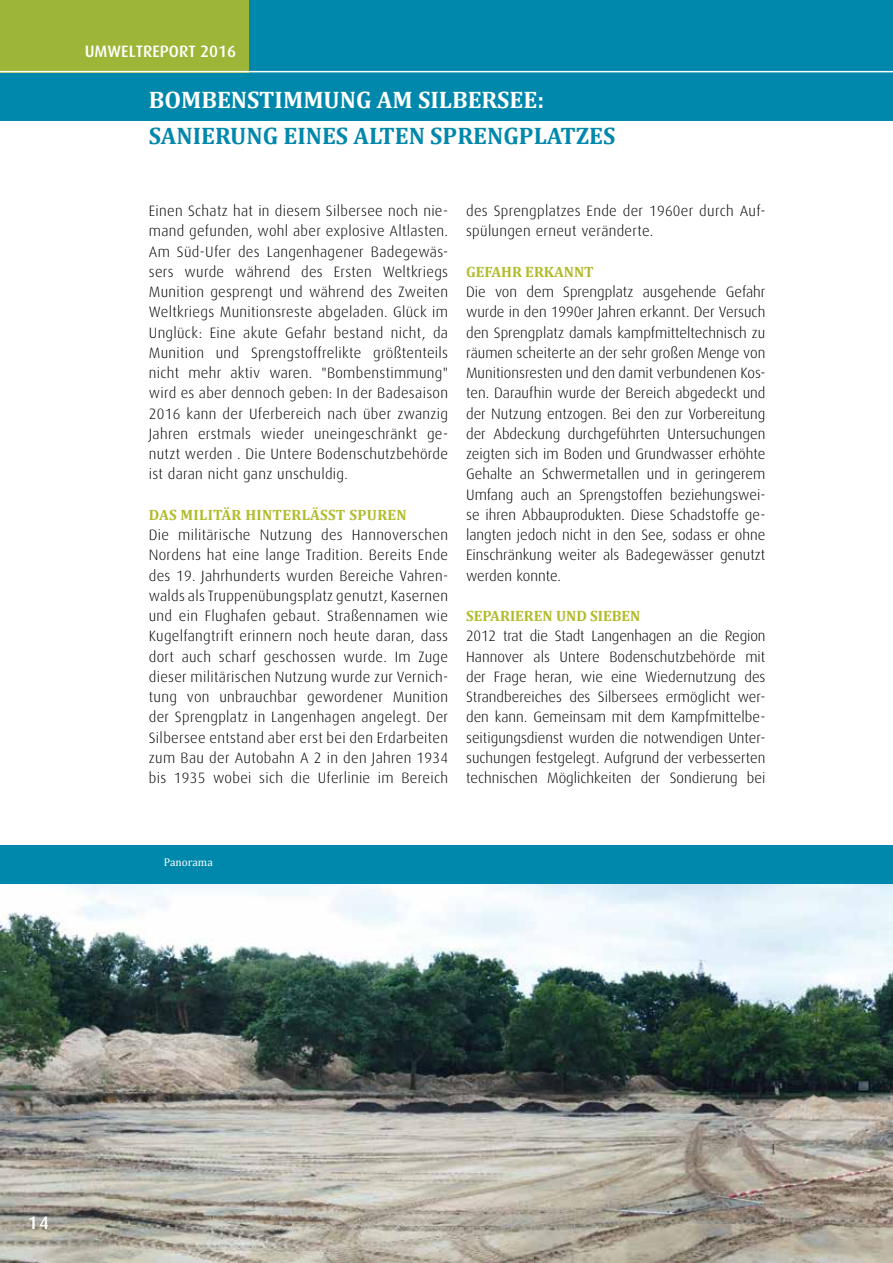
<style>
.page{position:relative;width:893px;height:1263px;background:#fff}
.page>*{position:absolute;margin:0;border:0;box-sizing:border-box;transform-origin:0 0}
.t1{font:700 24px "Cambria";color:#0088ac}
.t2{font:700 24px "Cambria";color:#fff}
.t3{font:500 18px "Dax";color:#fff}
.t4{font:500 16.5px "Dax";color:#fff}
.t5{font:300 15px/20.2px "Dax";letter-spacing:.02em;color:#000;text-align:justify}
.t6{font:700 15px "Cambria";color:#b1bc2b}
.t7{font:700 15px "Cambria";letter-spacing:.02em;color:#b1bc2b}
.t8{font:11.25px "Cambria";color:#fff}
</style>
<div class="page">
<div style="left:0;top:0;width:893px;height:121px;background:#0088ac"></div>
<div style="left:0;top:0;width:248px;height:72px;background:#9eb638"></div>
<img style="left:0;top:883px;width:893px;height:380px">
<div style="left:0;top:845px;width:893px;height:38px;background:#0088ac"></div>
<hr style="left:0;top:71px;width:893px;height:1px;background:#fff">
<p class="t4" style="left:85px;top:42px;width:153px">UMWELTREPORT 2016</p>
<h1 class="t2" style="left:149px;top:85px;width:397px">BOMBENSTIMMUNG AM SILBERSEE:</h1>
<h1 class="t1" style="left:149px;top:121px;width:468px">SANIERUNG EINES ALTEN SPRENGPLATZES</h1>
<p class="t5" style="left:149px;top:201px;width:301px">Einen Schatz hat in diesem Silbersee noch nie&shy;mand gefunden, wohl aber explosive Altlasten.<br>Am Süd-Ufer des Langenhagener Badegewäs&shy;sers wurde während des Ersten Weltkriegs Munition gesprengt und während des Zweiten Weltkriegs Munitionsreste abgeladen. Glück im Unglück: Eine akute Gefahr bestand nicht, da Munition und Sprengstoffrelikte größtenteils nicht mehr aktiv waren. "Bombenstimmung" wird es aber dennoch geben: In der Badesaison 2016 kann der Uferbereich nach über zwanzig Jahren erstmals wieder uneingeschränkt ge&shy;nutzt werden . Die Untere Bodenschutzbehörde ist daran nicht ganz unschuldig.</p>
<p class="t7" style="left:149px;top:506px;width:259px">DAS MILITÄR HINTERLÄSST SPUREN</p>
<p class="t5" style="left:149px;top:525px;width:301px">Die militärische Nutzung des Hannoverschen Nordens hat eine lange Tradition. Bereits Ende des 19. Jahrhunderts wurden Bereiche Vahren&shy;walds als Truppenübungsplatz genutzt, Kasernen und ein Flughafen gebaut. Straßennamen wie Kugelfangtrift erinnern noch heute daran, dass dort auch scharf geschossen wurde. Im Zuge dieser militärischen Nutzung wurde zur Vernich&shy;tung von unbrauchbar gewordener Munition der Sprengplatz in Langenhagen angelegt. Der Silbersee entstand aber erst bei den Erdarbeiten zum Bau der Autobahn A 2 in den Jahren 1934 bis 1935 wobei sich die Uferlinie im Bereich</p>
<p class="t5" style="left:466px;top:201px;width:301px">des Sprengplatzes Ende der 1960er durch Auf&shy;spülungen erneut veränderte.</p>
<p class="t6" style="left:466px;top:263px;width:129px">GEFAHR ERKANNT</p>
<p class="t5" style="left:466px;top:282px;width:301px">Die von dem Sprengplatz ausgehende Gefahr wurde in den 1990er Jahren erkannt. Der Versuch den Sprengplatz damals kampfmitteltechnisch zu räumen scheiterte an der sehr großen Menge von Munitionsresten und den damit verbundenen Kos&shy;ten. Daraufhin wurde der Bereich abgedeckt und der Nutzung entzogen. Bei den zur Vorbereitung der Abdeckung durchgeführten Untersuchungen zeigten sich im Boden und Grundwasser erhöhte Gehalte an Schwermetallen und in geringerem Umfang auch an Sprengstoffen beziehungswei&shy;se ihren Abbauprodukten. Diese Schadstoffe ge&shy;langten jedoch nicht in den See, sodass er ohne Einschränkung weiter als Badegewässer genutzt werden konnte.</p>
<p class="t6" style="left:466px;top:607px;width:176px">SEPARIEREN UND SIEBEN</p>
<p class="t5" style="left:466px;top:626px;width:301px">2012 trat die Stadt Langenhagen an die Region Hannover als Untere Bodenschutzbehörde mit der Frage heran, wie eine Wiedernutzung des Strandbereiches des Silbersees ermöglicht wer&shy;den kann. Gemeinsam mit dem Kampfmittelbe&shy;seitigungsdienst wurden die notwendigen Unter&shy;suchungen festgelegt. Aufgrund der verbesserten technischen Möglichkeiten der Sondierung bei</p>
<p class="t8" style="left:164px;top:856px;width:51px">Panorama</p>
<p class="t3" style="left:28px;top:1212px;width:23px">14</p>
</div>
